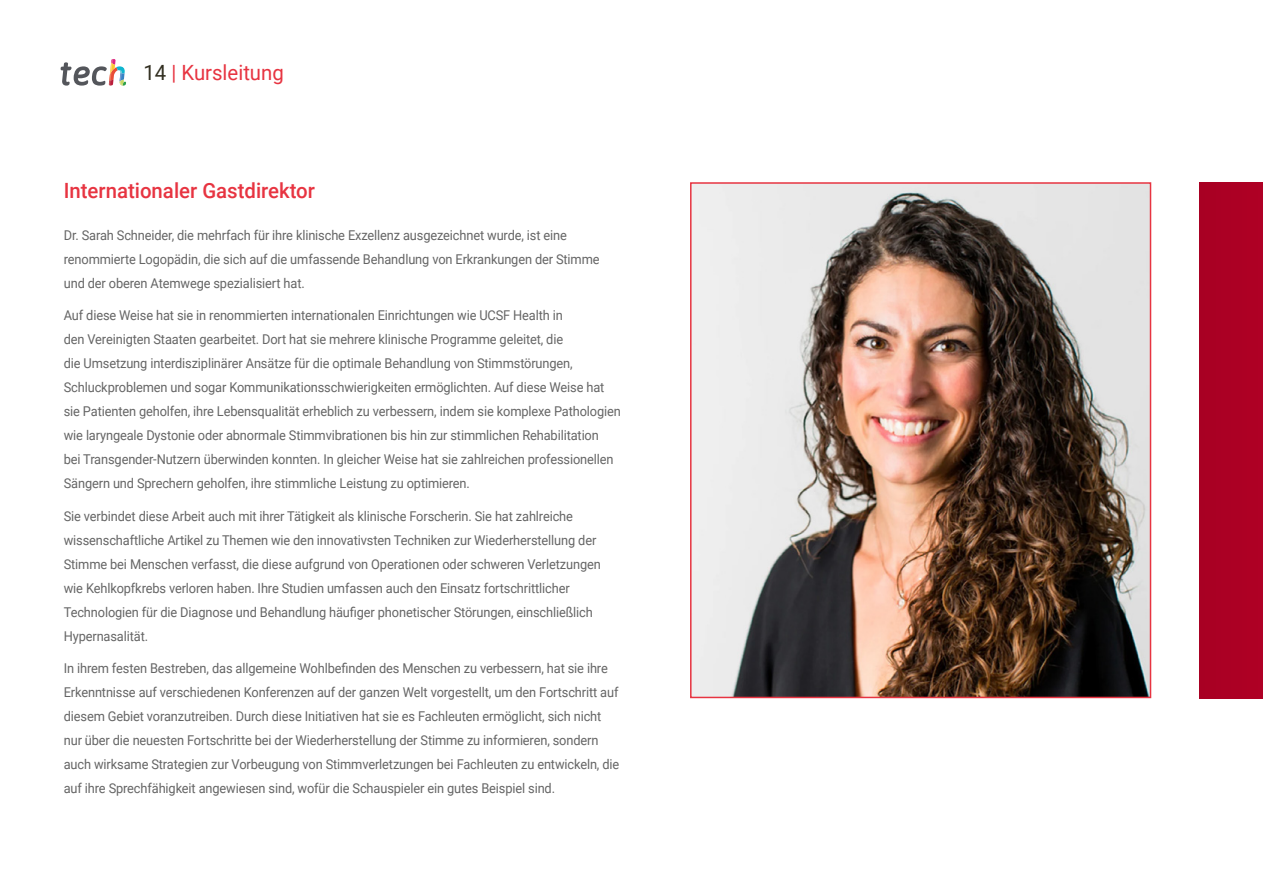
<style>
.page{position:relative;width:1263px;height:893px;background:#fff}
.page>*{position:absolute;margin:0;border:0;box-sizing:border-box;transform-origin:0 0}
.t1{font:500 21px "Roboto";color:#e73441}
.t2{font:21px "Roboto";color:#e73441}
.t3{font:13.5px/24px "Roboto";letter-spacing:-.01em;color:#656565;scale:.95 1}
.s1{color:#312e20}
</style>
<div class="page">
<div style="left:1199px;top:182px;width:64px;height:516px;background:#ab0024"></div>
<svg style="left:61px;top:59px;width:65px;height:27px"></svg>
<img style="left:693px;top:185px;width:455px;height:510px">
<div style="left:690px;top:182px;width:461px;height:516px;border:2px solid #e73441"></div>
<h1 class="t2" style="left:144px;top:57px;width:142px"><span class="s1">14</span> | Kursleitung</h1>
<h1 class="t1" style="left:64px;top:176px;width:253px">Internationaler Gastdirektor</h1>
<p class="t3" style="left:64px;top:222px;width:565px">Dr. Sarah Schneider, die mehrfach für ihre klinische Exzellenz ausgezeichnet wurde, ist eine renommierte Logopädin, die sich auf die umfassende Behandlung von Erkrankungen der Stimme und der oberen Atemwege spezialisiert hat.</p>
<p class="t3" style="left:64px;top:303px;width:588px">Auf diese Weise hat sie in renommierten internationalen Einrichtungen wie UCSF Health in<br>den Vereinigten Staaten gearbeitet. Dort hat sie mehrere klinische Programme geleitet, die<br>die Umsetzung interdisziplinärer Ansätze für die optimale Behandlung von Stimmstörungen, Schluckproblemen und sogar Kommunikationsschwierigkeiten ermöglichten. Auf diese Weise hat sie Patienten geholfen, ihre Lebensqualität erheblich zu verbessern, indem sie komplexe Pathologien wie laryngeale Dystonie oder abnormale Stimmvibrationen bis hin zur stimmlichen Rehabilitation<br>bei Transgender-Nutzern überwinden konnten. In gleicher Weise hat sie zahlreichen professionellen Sängern und Sprechern geholfen, ihre stimmliche Leistung zu optimieren.</p>
<p class="t3" style="left:64px;top:503px;width:567px">Sie verbindet diese Arbeit auch mit ihrer Tätigkeit als klinische Forscherin. Sie hat zahlreiche wissenschaftliche Artikel zu Themen wie den innovativsten Techniken zur Wiederherstellung der Stimme bei Menschen verfasst, die diese aufgrund von Operationen oder schweren Verletzungen wie Kehlkopfkrebs verloren haben. Ihre Studien umfassen auch den Einsatz fortschrittlicher Technologien für die Diagnose und Behandlung häufiger phonetischer Störungen, einschließlich Hypernasalität.</p>
<p class="t3" style="left:64px;top:656px;width:586px">In ihrem festen Bestreben, das allgemeine Wohlbefinden des Menschen zu verbessern, hat sie ihre Erkenntnisse auf verschiedenen Konferenzen auf der ganzen Welt vorgestellt, um den Fortschritt auf diesem Gebiet voranzutreiben. Durch diese Initiativen hat sie es Fachleuten ermöglicht, sich nicht nur über die neuesten Fortschritte bei der Wiederherstellung der Stimme zu informieren, sondern auch wirksame Strategien zur Vorbeugung von Stimmverletzungen bei Fachleuten zu entwickeln, die auf ihre Sprechfähigkeit angewiesen sind, wofür die Schauspieler ein gutes Beispiel sind.</p>
</div>
